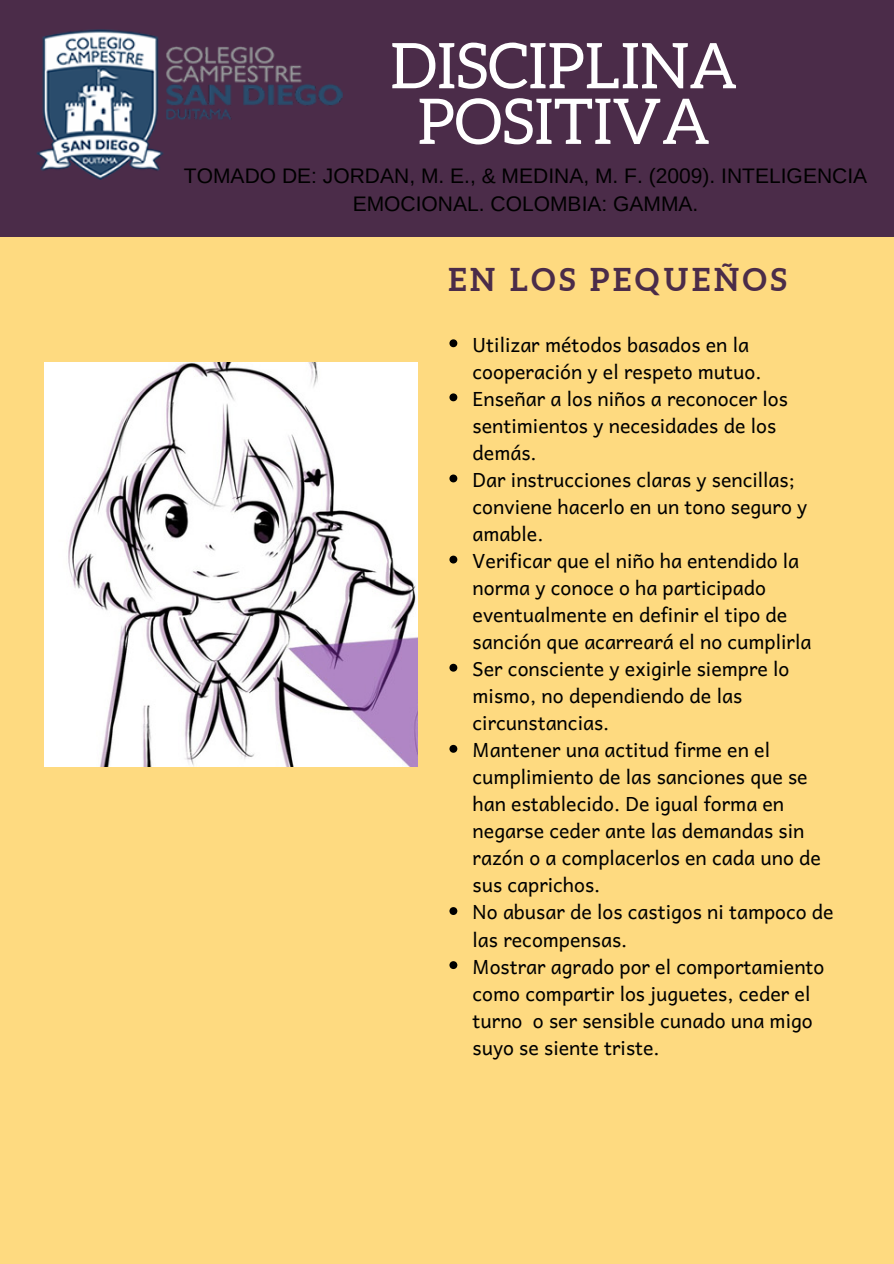
<style>
.page{position:relative;width:894px;height:1264px;background:#fff}
.page>*{position:absolute;margin:0;border:0;box-sizing:border-box;transform-origin:0 0}
.t1{font:63px/55.7px "Aleo";color:#fff;text-align:center}
.t2{font:700 31.5px "Aleo";letter-spacing:.12em;color:#4b2c49}
.t3{font:21px/28.3px "Arimo";color:#000;text-align:center}
.t4{font:19.5px/27px "Andika";color:#000}
</style>
<div class="page">
<div style="left:0;top:0;width:893px;height:1263px;background:#feda80"></div>
<div style="left:0;top:0;width:893px;height:236px;background:#4b2c49"></div>
<svg style="left:449px;top:339px;width:8px;height:8px"></svg>
<svg style="left:449px;top:393px;width:8px;height:8px"></svg>
<svg style="left:449px;top:474px;width:8px;height:8px"></svg>
<svg style="left:449px;top:555px;width:8px;height:8px"></svg>
<svg style="left:449px;top:663px;width:8px;height:8px"></svg>
<svg style="left:449px;top:745px;width:8px;height:7px"></svg>
<svg style="left:449px;top:907px;width:8px;height:8px"></svg>
<svg style="left:449px;top:961px;width:8px;height:8px"></svg>
<img style="left:44px;top:362px;width:373px;height:404px">
<img style="left:36px;top:29px;width:307px;height:151px">
<h1 class="t1" style="left:390px;top:38px;width:349px">DISCIPLINA<br>POSITIVA</h1>
<p class="t3" style="left:184px;top:162px;width:684px">TOMADO DE: JORDAN, M. E., &amp; MEDINA, M. F. (2009). INTELIGENCIA<br>EMOCIONAL. COLOMBIA: GAMMA.</p>
<h2 class="t2" style="left:448px;top:262px;width:339px">EN LOS PEQUEÑOS</h2>
<p class="t4" style="left:472px;top:330px;width:362px">Utilizar métodos basados en la cooperación y el respeto mutuo.<br>Enseñar a los niños a reconocer los sentimientos y necesidades de los demás.<br>Dar instrucciones claras y sencillas; conviene hacerlo en un tono seguro y amable.<br>Verificar que el niño ha entendido la norma y conoce o ha participado eventualmente en definir el tipo de sanción que acarreará el no cumplirla<br>Ser consciente y exigirle siempre lo mismo, no dependiendo de las circunstancias.<br>Mantener una actitud firme en el cumplimiento de las sanciones que se han establecido. De igual forma en negarse ceder ante las demandas sin razón o a complacerlos en cada uno de sus caprichos.<br>No abusar de los castigos ni tampoco de las recompensas.<br>Mostrar agrado por el comportamiento como compartir los juguetes, ceder el turno o ser sensible cunado una migo suyo se siente triste.</p>
</div>
